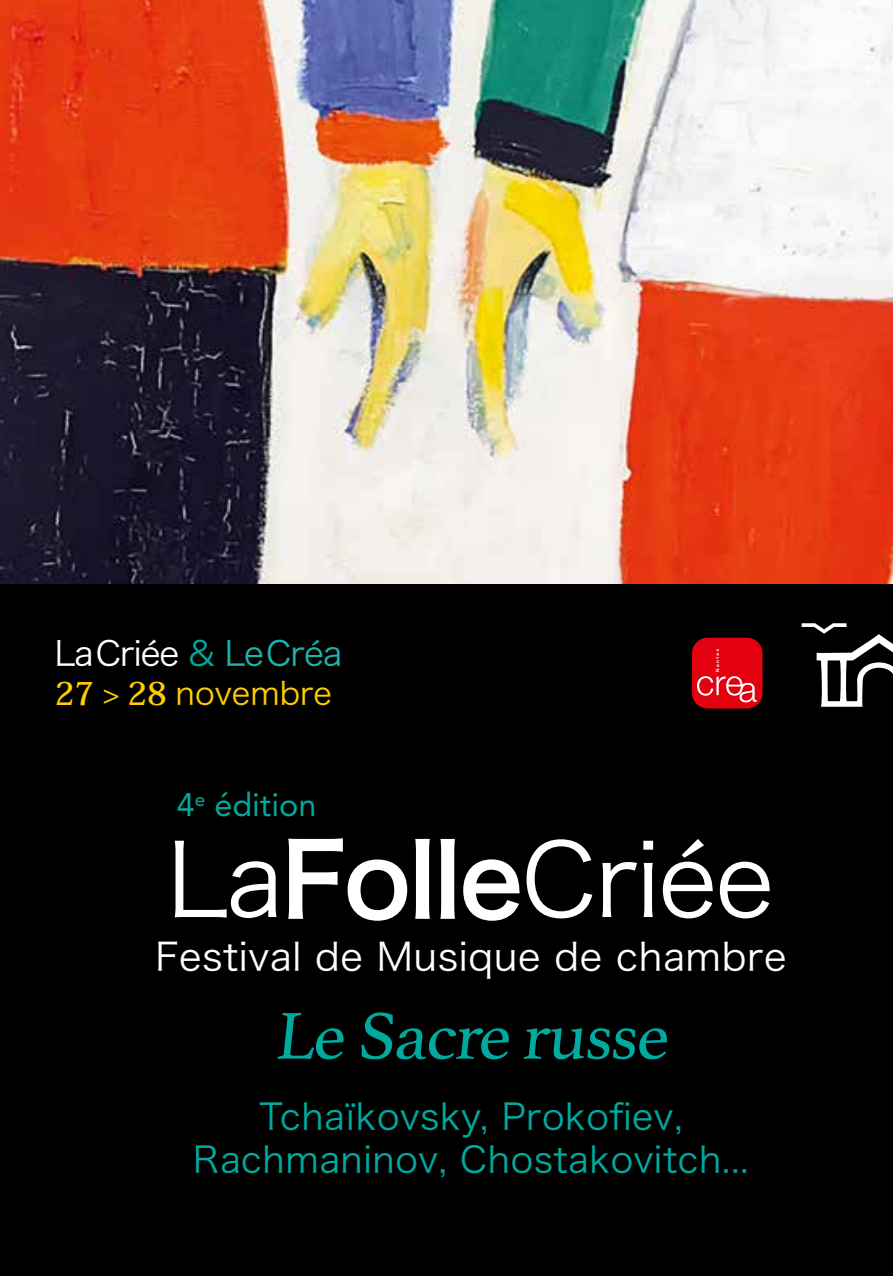
<style>
.page{position:relative;width:893px;height:1276px;background:#fff}
.page>*{position:absolute;margin:0;border:0;box-sizing:border-box;transform-origin:0 0}
.t1{font:100.35px "Hira Kaku Pro W3";letter-spacing:-.02em;color:#fff}
.t2{font:69.75px "Athelas";color:#00aa9f}
.t3{font:38.25px "Hira Kaku Pro W3";letter-spacing:.015em;color:#fff}
.t4{font:36px/43.2px "Hira Kaku Pro W3";letter-spacing:.015em;color:#00aa9f;text-align:center}
.t5{font:33.75px "Hira Kaku Pro W3";letter-spacing:-.03em;color:#fff}
.t6{font:32.4px "Avenir LT Std";color:#00aa9f}
.t7{font:31.5px "Hira Kaku Pro W3";color:#ffcd00}
.s1{color:#00aa9f}
.s2{color:#1cb3a9}
.s3{font-family:"Koz Min Pr 6 N";font-weight:700}
.s4{font-family:"Hira Kaku Pro N W6"}
</style>
<div class="page">
<div style="left:0;top:571px;width:893px;height:705px;background:#000"></div>
<svg style="left:802px;top:623px;width:91px;height:84px"></svg>
<div style="left:692px;top:638px;width:70px;height:70px;background:#e3000f;border-radius:16px"></div>
<svg style="left:697px;top:649px;width:60px;height:53px"></svg>
<img style="left:0;top:0;width:893px;height:584px">
<p class="t5" style="left:55px;top:623px;width:289px">La Criée <span class="s1">&amp;</span> <span class="s2">Le Créa</span></p>
<p class="t7" style="left:55px;top:665px;width:279px"><span class="s3">27 &gt; 28</span> novembre</p>
<p class="t6" style="left:177px;top:786px;width:141px">4<sup>e</sup> édition</p>
<h1 class="t1" style="left:167px;top:790px;width:609px">La<span class="s4">Folle</span>Criée</h1>
<p class="t3" style="left:155px;top:923px;width:633px">Festival de Musique de chambre</p>
<h2 class="t2" style="left:274px;top:980px;width:406px">Le Sacre russe</h2>
<p class="t4" style="left:193px;top:1092px;width:557px">Tchaïkovsky, Prokofiev,<br>Rachmaninov, Chostakovitch...</p>
</div>
